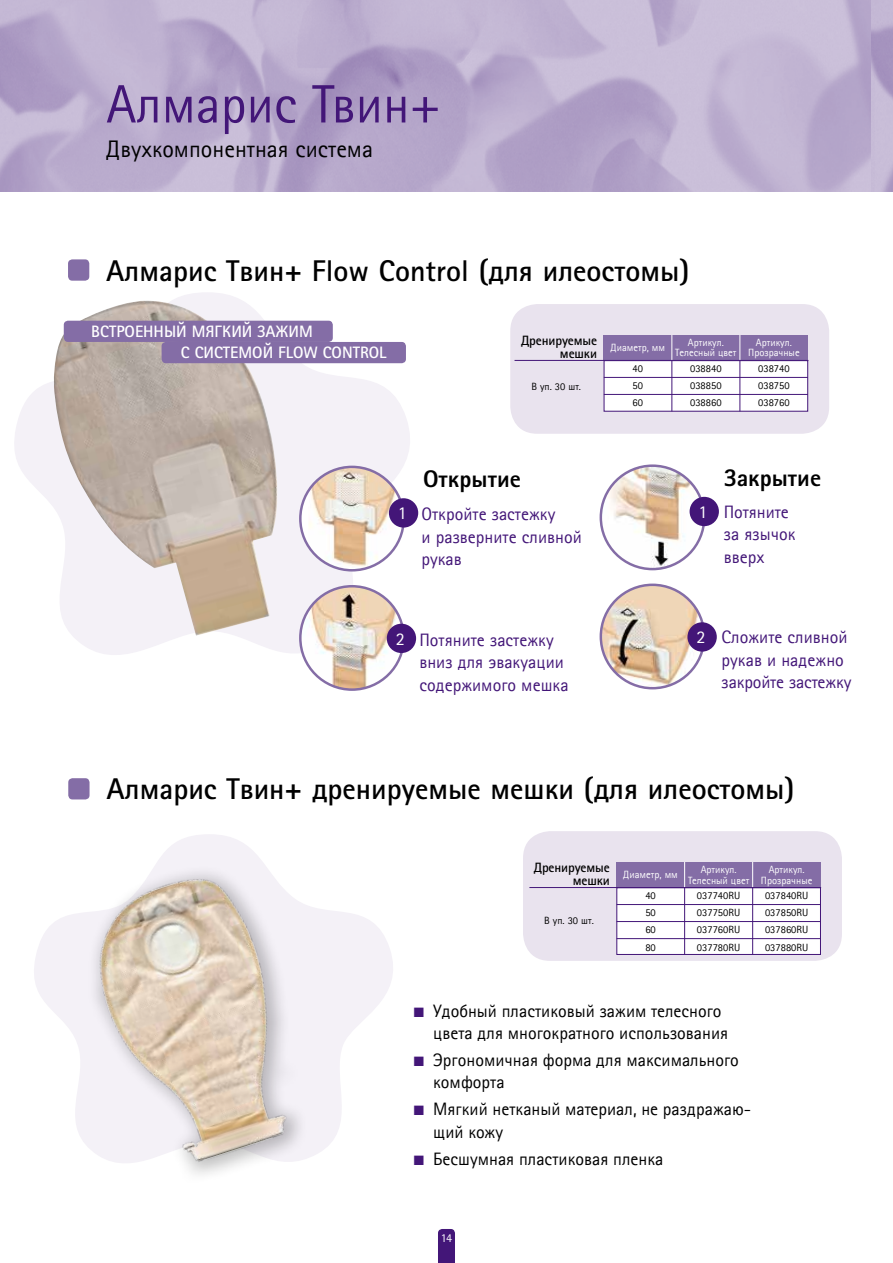
<style>
.page{position:relative;width:893px;height:1263px;background:#fff}
.page>*{position:absolute;margin:0;border:0;box-sizing:border-box;transform-origin:0 0}
.t1{font:54px "Rotis Sans Serif W10";color:#431678}
.t2{font:700 30px "Rotis Sans Serif Pro Cyr";color:#000}
.t3{font:24px "Rotis Sans Serif W10";color:#000}
.t4{font:800 24px "Rotis Sans Serif Pro Cyr";color:#000}
.t5{font:18px/22.5px "Rotis Sans Serif W10";color:#000}
.t6{font:18px/22.5px "Rotis Sans Serif W10";color:#431678}
.t7{font:18px "Rotis Sans Serif W10";color:#fff}
.t8{font:700 16.5px/21.3px "Rotis Sans Serif Pro Cyr";color:#fff}
.t9{font:700 13.5px/13.5px "Rotis Sans Serif Pro Cyr";letter-spacing:-.01em;color:#000;text-align:right}
.t10{font:12px "Rotis Sans Serif W10";color:#fff}
.t11{font:10.5px "Rotis Sans Serif W10";color:#000}
.t12{font:10.5px/10.5px "Rotis Sans Serif W10";color:#fff;text-align:center}
.s1{color:#431678}
</style>
<div class="page">
<svg style="left:438px;top:1229px;width:17px;height:34px"></svg>
<div style="left:510px;top:304px;width:319px;height:130px;background:#e9e3ee;border-radius:27px"></div>
<div style="left:523px;top:831px;width:319px;height:130px;background:#e9e3ee;border-radius:27px"></div>
<div style="left:604px;top:360px;width:204px;height:51px;background:#fff"></div>
<div style="left:617px;top:887px;width:204px;height:68px;background:#fff;border:1px solid #431678"></div>
<div style="left:604px;top:335px;width:204px;height:25px;background:#846da6"></div>
<div style="left:617px;top:862px;width:204px;height:25px;background:#846da6"></div>
<svg style="left:671px;top:335px;width:1px;height:25px"></svg>
<svg style="left:684px;top:862px;width:1px;height:25px"></svg>
<svg style="left:739px;top:335px;width:1px;height:25px"></svg>
<svg style="left:752px;top:862px;width:1px;height:25px"></svg>
<hr style="left:604px;top:377px;width:204px;height:1px;background:#431678">
<hr style="left:617px;top:904px;width:204px;height:1px;background:#431678">
<hr style="left:604px;top:394px;width:204px;height:1px;background:#431678">
<hr style="left:617px;top:921px;width:204px;height:1px;background:#431678">
<hr style="left:514px;top:360px;width:294px;height:1px;background:#431678">
<hr style="left:529px;top:887px;width:292px;height:1px;background:#431678">
<hr style="left:740px;top:360px;width:1px;height:51px;background:#431678">
<hr style="left:672px;top:360px;width:1px;height:51px;background:#431678">
<hr style="left:752px;top:887px;width:1px;height:67px;background:#431678">
<hr style="left:684px;top:887px;width:1px;height:68px;background:#431678">
<svg style="left:14px;top:292px;width:398px;height:365px"></svg>
<div style="left:68px;top:259px;width:21px;height:22px;background:#846da6;border-radius:4px"></div>
<div style="left:68px;top:778px;width:22px;height:21px;background:#846da6;border-radius:4px"></div>
<img style="left:53px;top:301px;width:225px;height:335px">
<img style="left:300px;top:586px;width:104px;height:104px;border-radius:52px">
<img style="left:601px;top:585px;width:103px;height:103px;border-radius:52px">
<img style="left:601px;top:466px;width:103px;height:103px;border-radius:52px">
<div style="left:600px;top:464px;width:105px;height:106px;border:2px solid #846da6;border-radius:50%"></div>
<div style="left:690px;top:497px;width:29px;height:29px;background:#431678;border-radius:50%"></div>
<div style="left:687px;top:622px;width:30px;height:30px;background:#431678;border-radius:50%"></div>
<svg style="left:300px;top:467px;width:104px;height:103px"></svg>
<img style="left:308px;top:467px;width:95px;height:103px">
<div style="left:299px;top:466px;width:106px;height:105px;border:2px solid #846da6;border-radius:50%"></div>
<div style="left:389px;top:498px;width:29px;height:30px;background:#431678;border-radius:50%"></div>
<div style="left:387px;top:624px;width:29px;height:29px;background:#431678;border-radius:50%"></div>
<div style="left:64px;top:321px;width:269px;height:21px;background:#846da6;border-radius:4px"></div>
<div style="left:162px;top:342px;width:244px;height:21px;background:#846da6;border-radius:4px"></div>
<img style="left:872px;top:0;width:21px;height:191px">
<svg style="left:34px;top:834px;width:359px;height:313px"></svg>
<img style="left:65px;top:855px;width:262px;height:320px">
<hr style="left:617px;top:938px;width:204px;height:1px;background:#431678">
<h1 class="t1" style="left:106px;top:73px;width:336px">Алмарис Твин+</h1>
<h3 class="t3" style="left:106px;top:136px;width:268px">Двухкомпонентная система</h3>
<h2 class="t2" style="left:106px;top:252px;width:585px">Алмарис Твин+ Flow Control (для илеостомы)</h2>
<p class="t8" style="left:181px;top:321px;width:207px;text-indent:-90px">ВСТРОЕННЫЙ МЯГКИЙ ЗАЖИМ<br>С СИСТЕМОЙ FLOW CONTROL</p>
<p class="t9" style="left:521px;top:333px;width:77px">Дренируемые мешки</p>
<p class="t11" style="left:531px;top:380px;width:50px">В уп. 30 шт.</p>
<p class="t12" style="left:610px;top:342px;width:56px">Диаметр, мм</p>
<p class="t12" style="left:675px;top:337px;width:63px">Артикул.<br>Телесный цвет</p>
<p class="t12" style="left:748px;top:337px;width:53px">Артикул.<br>Прозрачные</p>
<p class="t11" style="left:633px;top:362px;width:12px">40</p>
<p class="t11" style="left:690px;top:362px;width:33px">038840</p>
<p class="t11" style="left:758px;top:362px;width:33px">038740</p>
<p class="t11" style="left:633px;top:379px;width:12px">50</p>
<p class="t11" style="left:690px;top:379px;width:33px">038850</p>
<p class="t11" style="left:758px;top:379px;width:33px">038750</p>
<p class="t11" style="left:633px;top:397px;width:12px">60</p>
<p class="t11" style="left:690px;top:397px;width:33px">038860</p>
<p class="t11" style="left:758px;top:397px;width:33px">038760</p>
<p class="t7" style="left:398px;top:503px;width:10px">1</p>
<h3 class="t4" style="left:423px;top:464px;width:99px">Открытие</h3>
<h3 class="t4" style="left:725px;top:463px;width:98px">Закрытие</h3>
<p class="t7" style="left:699px;top:501px;width:10px">1</p>
<p class="t6" style="left:724px;top:500px;width:73px">Потяните за язычок вверх</p>
<p class="t6" style="left:421px;top:503px;width:162px">Откройте застежку<br>и разверните сливной рукав</p>
<p class="t7" style="left:396px;top:628px;width:10px">2</p>
<p class="t6" style="left:419px;top:628px;width:151px">Потяните застежку вниз для эвакуации содержимого мешка</p>
<p class="t7" style="left:696px;top:627px;width:10px">2</p>
<p class="t6" style="left:722px;top:626px;width:131px">Сложите сливной рукав и надежно закройте застежку</p>
<h2 class="t2" style="left:107px;top:770px;width:689px">Алмарис Твин+ дренируемые мешки (для илеостомы)</h2>
<p class="t9" style="left:534px;top:860px;width:77px">Дренируемые мешки</p>
<p class="t11" style="left:544px;top:915px;width:50px">В уп. 30 шт.</p>
<p class="t12" style="left:623px;top:869px;width:56px">Диаметр, мм</p>
<p class="t12" style="left:688px;top:864px;width:63px">Артикул.<br>Телесный цвет</p>
<p class="t12" style="left:761px;top:864px;width:53px">Артикул.<br>Прозрачные</p>
<p class="t11" style="left:645px;top:889px;width:12px">40</p>
<p class="t11" style="left:697px;top:889px;width:45px">037740RU</p>
<p class="t11" style="left:765px;top:889px;width:45px">037840RU</p>
<p class="t11" style="left:645px;top:907px;width:12px">50</p>
<p class="t11" style="left:697px;top:907px;width:45px">037750RU</p>
<p class="t11" style="left:765px;top:907px;width:45px">037850RU</p>
<p class="t11" style="left:645px;top:924px;width:12px">60</p>
<p class="t11" style="left:697px;top:924px;width:45px">037760RU</p>
<p class="t11" style="left:765px;top:924px;width:45px">037860RU</p>
<p class="t11" style="left:645px;top:941px;width:12px">80</p>
<p class="t11" style="left:697px;top:941px;width:45px">037780RU</p>
<p class="t11" style="left:765px;top:941px;width:45px">037880RU</p>
<p class="t5" style="left:433px;top:999px;width:297px;text-indent:-19px"><span class="s1">■</span> Удобный пластиковый зажим телесного цвета для многократного использования</p>
<p class="t5" style="left:433px;top:1048px;width:307px;text-indent:-19px"><span class="s1">■</span> Эргономичная форма для максимального комфорта</p>
<p class="t5" style="left:433px;top:1098px;width:319px;text-indent:-19px"><span class="s1">■</span> Мягкий нетканый материал, не раздражаю&shy;щий кожу</p>
<p class="t5" style="left:414px;top:1147px;width:251px"><span class="s1">■</span> Бесшумная пластиковая пленка</p>
<p class="t10" style="left:441px;top:1231px;width:13px">14</p>
</div>
